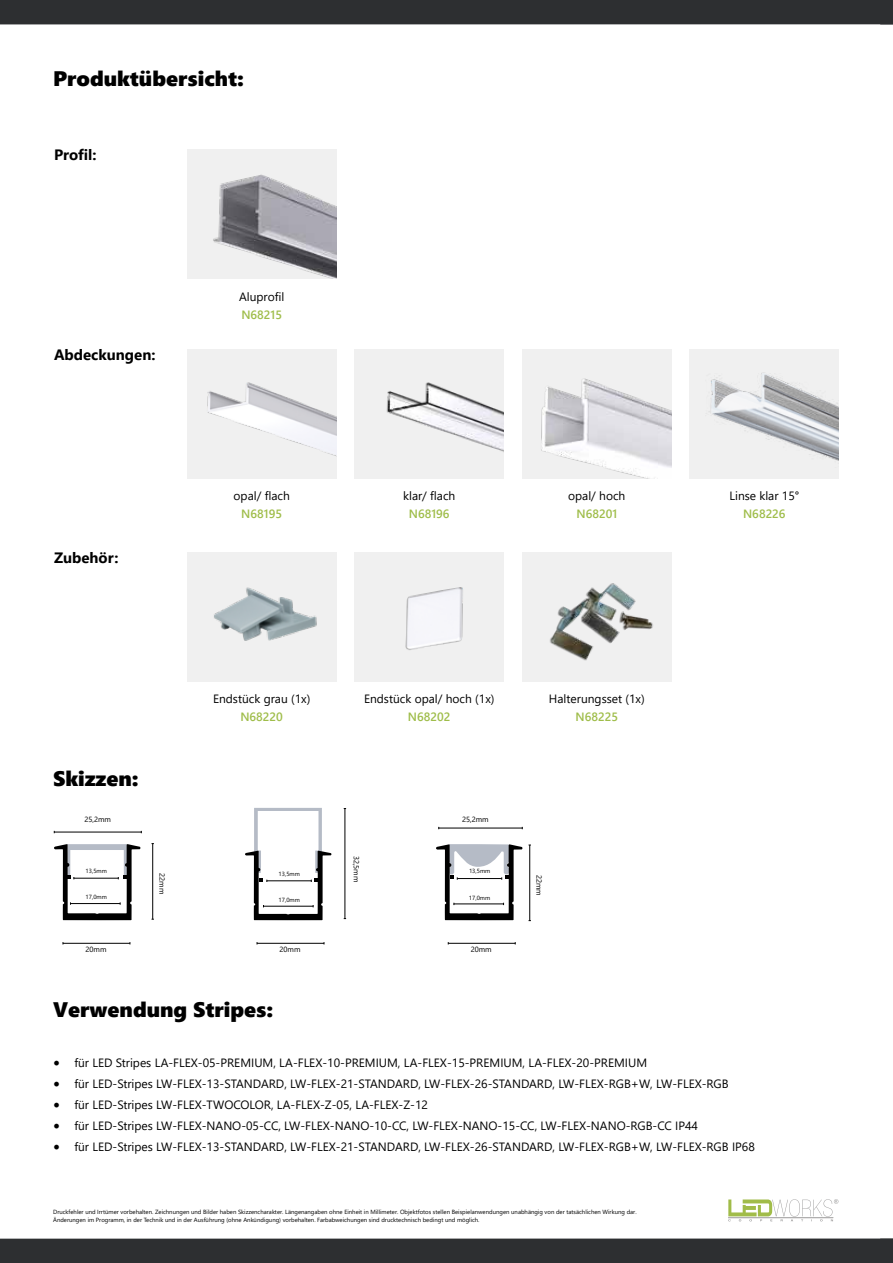
<style>
.page{position:relative;width:893px;height:1263px;background:#fff}
.page>*{position:absolute;margin:0;border:0;box-sizing:border-box;transform-origin:0 0}
.t1{font:21px "Segoe UI Black";color:#000}
.t2{font:700 15px "Segoe UI";color:#000}
.t3{font:12px "Segoe UI";color:#000}
.t4{font:600 12px "Segoe UI";color:#9fbd4a}
.t5{font:7.5px "Segoe UI";color:#000}
.t6{font:6px/7.2px "Segoe UI";color:#000}
.s1{font-family:"Minion Pro";font-size:18px}
</style>
<div class="page">
<div style="left:0;top:0;width:893px;height:24px;background:#2d2f31"></div>
<div style="left:0;top:1238px;width:893px;height:25px;background:#2d2f31"></div>
<svg style="left:728px;top:1199px;width:110px;height:22px"></svg>
<hr style="left:728px;top:1217px;width:105px;height:1px;background:#9a9999">
<img style="left:187px;top:149px;width:149px;height:130px">
<img style="left:187px;top:349px;width:149px;height:129px">
<img style="left:355px;top:349px;width:149px;height:129px">
<img style="left:522px;top:349px;width:149px;height:129px">
<img style="left:690px;top:349px;width:149px;height:129px">
<div style="left:187px;top:552px;width:149px;height:129px;background:#f0f0f0"></div>
<img style="left:214px;top:587px;width:103px;height:54px">
<img style="left:355px;top:552px;width:149px;height:129px">
<div style="left:522px;top:552px;width:149px;height:129px;background:#f0f0f0"></div>
<img style="left:550px;top:583px;width:103px;height:78px">
<hr style="left:152px;top:843px;width:1px;height:76px;background:#000">
<hr style="left:63px;top:943px;width:67px;height:1px;background:#000">
<hr style="left:54px;top:832px;width:87px;height:1px;background:#000">
<hr style="left:345px;top:808px;width:1px;height:110px;background:#000">
<hr style="left:257px;top:943px;width:67px;height:1px;background:#000">
<hr style="left:448px;top:943px;width:67px;height:1px;background:#000">
<hr style="left:529px;top:845px;width:1px;height:76px;background:#000">
<hr style="left:439px;top:828px;width:83px;height:1px;background:#000">
<svg style="left:54px;top:844px;width:86px;height:76px"></svg>
<svg style="left:245px;top:808px;width:86px;height:112px"></svg>
<svg style="left:436px;top:844px;width:86px;height:76px"></svg>
<h1 class="t1" style="left:53px;top:63px;width:192px">Produktübersicht:</h1>
<p class="t2" style="left:54px;top:140px;width:44px">Profil:</p>
<p class="t2" style="left:54px;top:340px;width:103px">Abdeckungen:</p>
<p class="t2" style="left:54px;top:543px;width:66px">Zubehör:</p>
<p class="t3" style="left:239px;top:285px;width:47px">Aluprofil</p>
<p class="t4" style="left:241px;top:303px;width:42px">N68215</p>
<p class="t3" style="left:234px;top:485px;width:58px">opal/ flach</p>
<p class="t4" style="left:241px;top:503px;width:42px">N68195</p>
<p class="t3" style="left:403px;top:485px;width:54px">klar/ flach</p>
<p class="t4" style="left:409px;top:503px;width:42px">N68196</p>
<p class="t3" style="left:568px;top:485px;width:59px">opal/ hoch</p>
<p class="t4" style="left:576px;top:503px;width:42px">N68201</p>
<p class="t3" style="left:213px;top:688px;width:99px">Endstück grau (1x)</p>
<p class="t4" style="left:240px;top:706px;width:44px">N68220</p>
<p class="t3" style="left:364px;top:688px;width:132px">Endstück opal/ hoch (1x)</p>
<p class="t4" style="left:408px;top:706px;width:44px">N68202</p>
<p class="t3" style="left:549px;top:688px;width:97px">Halterungsset (1x)</p>
<p class="t4" style="left:576px;top:706px;width:44px">N68225</p>
<h1 class="t1" style="left:53px;top:764px;width:87px">Skizzen:</h1>
<p class="t5" style="left:84px;top:812px;width:28px">25,2mm</p>
<p class="t5" style="left:462px;top:812px;width:28px">25,2mm</p>
<p class="t6" style="left:86px;top:867px;width:23px">13,5mm</p>
<p class="t6" style="left:86px;top:893px;width:23px">17,0mm</p>
<p class="t5" style="left:169px;top:873px;width:23px;rotate:90deg">22mm</p>
<p class="t6" style="left:279px;top:869px;width:23px">13,5mm</p>
<p class="t6" style="left:279px;top:896px;width:23px">17,0mm</p>
<p class="t5" style="left:364px;top:855px;width:28px;rotate:90deg">32,5mm</p>
<p class="t6" style="left:469px;top:867px;width:23px">13,5mm</p>
<p class="t6" style="left:469px;top:893px;width:23px">17,0mm</p>
<p class="t5" style="left:546px;top:875px;width:23px;rotate:90deg">22mm</p>
<p class="t5" style="left:85px;top:943px;width:22px">20mm</p>
<p class="t5" style="left:280px;top:943px;width:22px">20mm</p>
<p class="t5" style="left:471px;top:943px;width:23px">20mm</p>
<h1 class="t1" style="left:53px;top:994px;width:222px">Verwendung Stripes:</h1>
<p class="t3" style="left:729px;top:485px;width:71px">Linse klar 15°</p>
<p class="t4" style="left:743px;top:503px;width:44px">N68226</p>
<p class="t3" style="left:53px;top:1051px;width:595px"><span class="s1">•</span> für LED Stripes LA-FLEX-05-PREMIUM, LA-FLEX-10-PREMIUM, LA-FLEX-15-PREMIUM, LA-FLEX-20-PREMIUM</p>
<p class="t3" style="left:53px;top:1072px;width:677px"><span class="s1">•</span> für LED-Stripes LW-FLEX-13-STANDARD, LW-FLEX-21-STANDARD, LW-FLEX-26-STANDARD, LW-FLEX-RGB+W, LW-FLEX-RGB</p>
<p class="t3" style="left:53px;top:1093px;width:376px"><span class="s1">•</span> für LED-Stripes LW-FLEX-TWOCOLOR, LA-FLEX-Z-05, LA-FLEX-Z-12</p>
<p class="t3" style="left:53px;top:1114px;width:646px"><span class="s1">•</span> für LED-Stripes LW-FLEX-NANO-05-CC, LW-FLEX-NANO-10-CC, LW-FLEX-NANO-15-CC, LW-FLEX-NANO-RGB-CC IP44</p>
<p class="t3" style="left:53px;top:1135px;width:703px"><span class="s1">•</span> für LED-Stripes LW-FLEX-13-STANDARD, LW-FLEX-21-STANDARD, LW-FLEX-26-STANDARD, LW-FLEX-RGB+W, LW-FLEX-RGB IP68</p>
<p class="t6" style="left:53px;top:1208px;width:585px">Druckfehler und Irrtümer vorbehalten. Zeichnungen und Bilder haben Skizzencharakter. Längenangaben ohne Einheit in Millimeter. Objektfotos stellen Beispielanwendungen unabhängig von der tatsächlichen Wirkung dar.<br>Änderungen im Programm, in der Technik und in der Ausführung (ohne Ankündigung) vorbehalten. Farbabweichungen sind drucktechnisch bedingt und möglich.</p>
</div>
